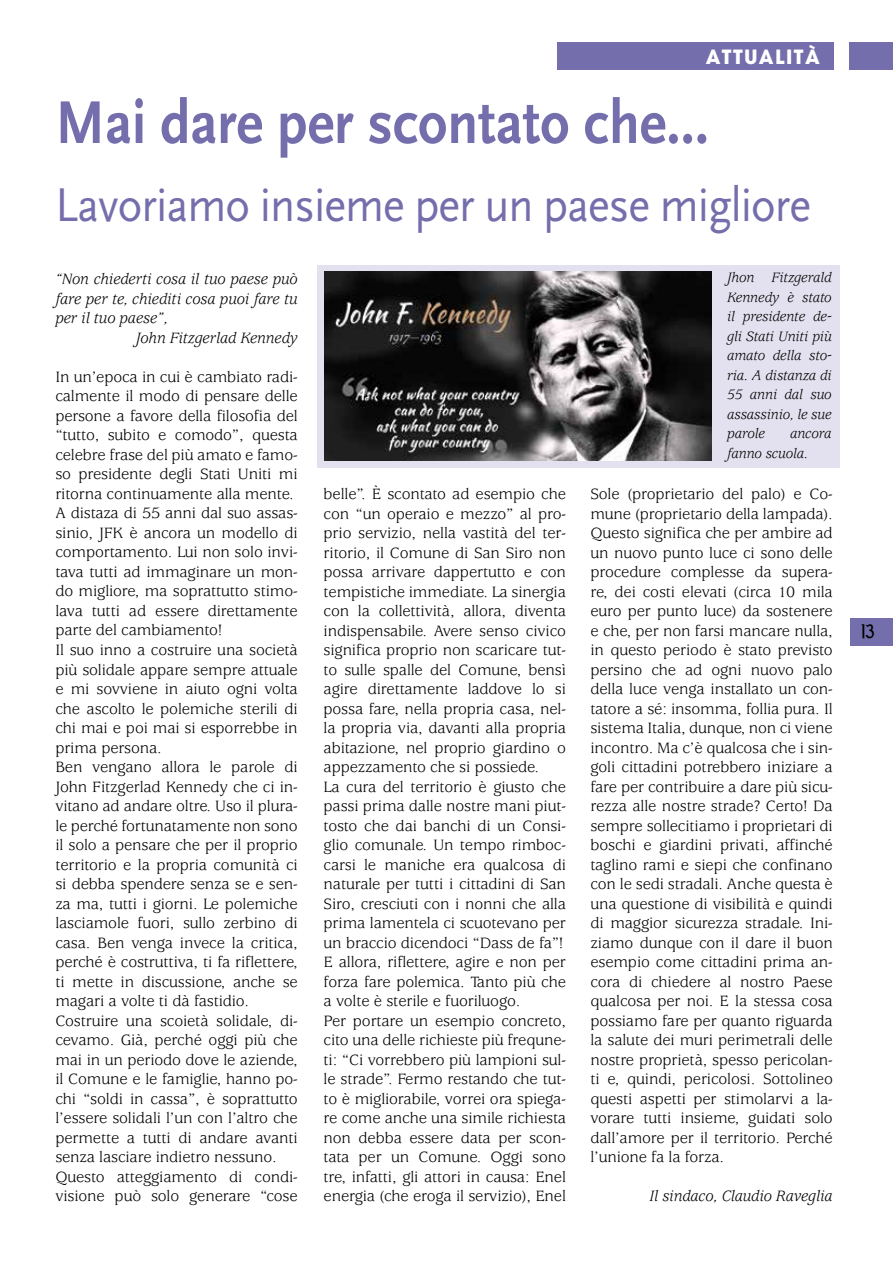
<style>
.page{position:relative;width:893px;height:1263px;background:#fff}
.page>*{position:absolute;margin:0;border:0;box-sizing:border-box;transform-origin:0 0}
.t1{font:700 63px "AD Scala Sans";color:#756eac;scale:.9 1}
.t2{font:49.5px "AD Scala Sans Romein";letter-spacing:-.02em;color:#756eac;scale:.93 1}
.t3{font:700 19.5px "Avant Garde";letter-spacing:.08em;color:#fff}
.t4{font:700 19.5px "Goodfish";color:#000}
.t5{font:16.5px/19.5px "Usherwood";letter-spacing:-.01em;color:#000}
.t6{font:italic 16.5px "Usherwood";letter-spacing:-.01em;color:#000}
.t7{font:italic 15px/19.5px "Usherwood";letter-spacing:-.01em;color:#000;text-align:justify}
</style>
<div class="page">
<div style="left:850px;top:618px;width:43px;height:27px;background:#756eac"></div>
<div style="left:849px;top:43px;width:44px;height:27px;background:#756eac"></div>
<div style="left:557px;top:43px;width:276px;height:27px;background:#756eac"></div>
<div style="left:317px;top:265px;width:523px;height:203px;background:#e3e1ef"></div>
<img style="left:324px;top:272px;width:387px;height:189px">
<p class="t3" style="left:706px;top:44px;width:116px">ATTUALITÀ</p>
<h1 class="t1" style="left:55px;top:89px;width:728px">Mai dare per scontato che...</h1>
<h2 class="t2" style="left:55px;top:178px;width:814px">Lavoriamo insieme per un paese migliore</h2>
<p class="t6" style="left:55px;top:270px;width:244px">“Non chiederti cosa il tuo paese può</p>
<p class="t6" style="left:55px;top:290px;width:244px">fare per te, chiediti cosa puoi fare tu</p>
<p class="t6" style="left:55px;top:309px;width:114px">per il tuo paese”,</p>
<p class="t6" style="left:136px;top:329px;width:163px">John Fitzgerlad Kennedy</p>
<p class="t5" style="left:55px;top:368px;width:244px">In un’epoca in cui è cambiato radi&shy;calmente il modo di pensare delle persone a favore della filosofia del “tutto, subito e comodo”, questa celebre frase del più amato e famo&shy;so presidente degli Stati Uniti mi ritorna continuamente alla mente.<br>A distaza di 55 anni dal suo assas&shy;sinio, JFK è ancora un modello di comportamento. Lui non solo invi&shy;tava tutti ad immaginare un mon&shy;do migliore, ma soprattutto stimo&shy;lava tutti ad essere direttamente parte del cambiamento!<br>Il suo inno a costruire una società più solidale appare sempre attuale e mi sovviene in aiuto ogni volta che ascolto le polemiche sterili di chi mai e poi mai si esporrebbe in prima persona.<br>Ben vengano allora le parole di John Fitzgerlad Kennedy che ci in&shy;vitano ad andare oltre. Uso il plura&shy;le perché fortunatamente non sono il solo a pensare che per il proprio territorio e la propria comunità ci si debba spendere senza se e sen&shy;za ma, tutti i giorni. Le polemiche lasciamole fuori, sullo zerbino di casa. Ben venga invece la critica, perché è costruttiva, ti fa riflettere, ti mette in discussione, anche se magari a volte ti dà fastidio.<br>Costruire una scoietà solidale, di&shy;cevamo. Già, perché oggi più che mai in un periodo dove le aziende, il Comune e le famiglie, hanno po&shy;chi “soldi in cassa”, è soprattutto l’essere solidali l’un con l’altro che permette a tutti di andare avanti senza lasciare indietro nessuno.<br>Questo atteggiamento di condi&shy;visione può solo generare “cose</p>
<p class="t7" style="left:727px;top:268px;width:106px">Jhon Fitzgerald Kennedy è stato il presidente de&shy;gli Stati Uniti più amato della sto&shy;ria. A distanza di 55 anni dal suo assassinio, le sue parole</p>
<p class="t7" style="left:727px;top:424px;width:106px;text-indent:63px">ancora fanno scuola.</p>
<p class="t5" style="left:324px;top:485px;width:244px">belle”. È scontato ad esempio che con “un operaio e mezzo” al pro&shy;prio servizio, nella vastità del ter&shy;ritorio, il Comune di San Siro non possa arrivare dappertutto e con tempistiche immediate. La sinergia con la collettività, allora, diventa indispensabile. Avere senso civico significa proprio non scaricare tut&shy;to sulle spalle del Comune, bensì agire direttamente laddove lo si possa fare, nella propria casa, nel&shy;la propria via, davanti alla propria abitazione, nel proprio giardino o appezzamento che si possiede.<br>La cura del territorio è giusto che passi prima dalle nostre mani piut&shy;tosto che dai banchi di un Consi&shy;glio comunale. Un tempo rimboc&shy;carsi le maniche era qualcosa di naturale per tutti i cittadini di San Siro, cresciuti con i nonni che alla prima lamentela ci scuotevano per un braccio dicendoci “Dass de fa”!<br>E allora, riflettere, agire e non per forza fare polemica. Tanto più che a volte è sterile e fuoriluogo.<br>Per portare un esempio concreto, cito una delle richieste più frequne&shy;ti: “Ci vorrebbero più lampioni sul&shy;le strade”. Fermo restando che tut&shy;to è migliorabile, vorrei ora spiega&shy;re come anche una simile richiesta non debba essere data per scon&shy;tata per un Comune. Oggi sono tre, infatti, gli attori in causa: Enel energia (che eroga il servizio), Enel</p>
<p class="t5" style="left:590px;top:485px;width:244px;text-align:justify">Sole (proprietario del palo) e Co&shy;mune (proprietario della lampada).<br>Questo significa che per ambire ad un nuovo punto luce ci sono delle procedure complesse da supera&shy;re, dei costi elevati (circa 10 mila euro per punto luce) da sostenere e che, per non farsi mancare nulla, in questo periodo è stato previsto persino che ad ogni nuovo palo della luce venga installato un con&shy;tatore a sé: insomma, follia pura. Il sistema Italia, dunque, non ci viene incontro. Ma c’è qualcosa che i sin&shy;goli cittadini potrebbero iniziare a fare per contribuire a dare più sicu&shy;rezza alle nostre strade? Certo! Da sempre sollecitiamo i proprietari di boschi e giardini privati, affinché taglino rami e siepi che confinano con le sedi stradali. Anche questa è una questione di visibilità e quindi di maggior sicurezza stradale. Ini&shy;ziamo dunque con il dare il buon esempio come cittadini prima an&shy;cora di chiedere al nostro Paese qualcosa per noi. E la stessa cosa possiamo fare per quanto riguarda la salute dei muri perimetrali delle nostre proprietà, spesso pericolan&shy;ti e, quindi, pericolosi. Sottolineo questi aspetti per stimolarvi a la&shy;vorare tutti insieme, guidati solo dall’amore per il territorio. Perché l’unione fa la forza.</p>
<p class="t6" style="left:649px;top:1187px;width:185px">Il sindaco, Claudio Raveglia</p>
<p class="t4" style="left:861px;top:619px;width:15px">13</p>
</div>
